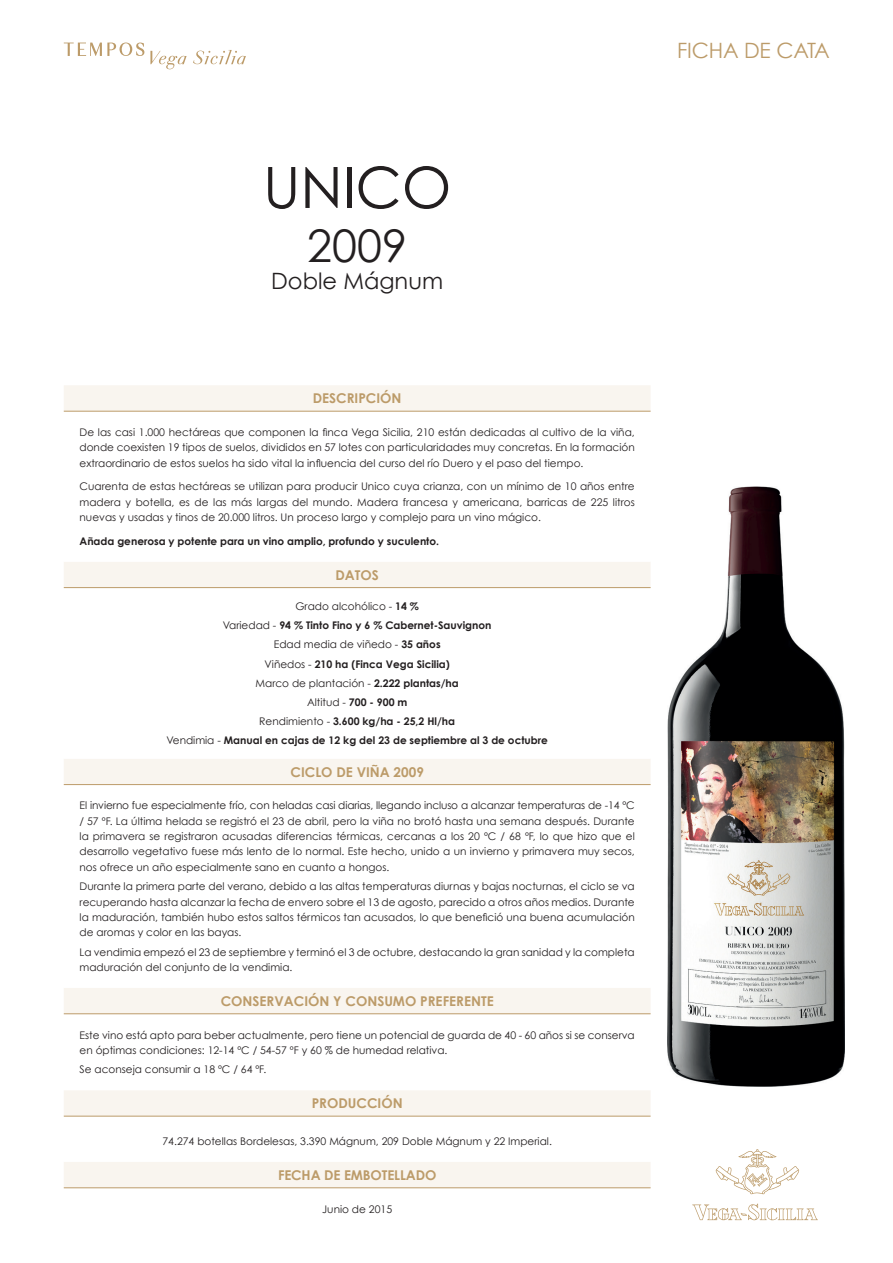
<style>
.page{position:relative;width:893px;height:1263px;background:#fff}
.page>*{position:absolute;margin:0;border:0;box-sizing:border-box;transform-origin:0 0}
.t1{font:57px "Century Gothic";color:#231f20}
.t2{font:45px "Century Gothic";color:#231f20}
.t3{font:22.5px "Century Gothic";color:#231f20}
.t4{font:21.15px "Century Gothic";letter-spacing:-.01em;color:#bc9b69}
.t5{font:700 13.5px "Century Gothic";color:#bc9b69}
.t6{font:10.5px/15.3px "Century Gothic";color:#231f20;text-align:justify}
.t7{font:700 10.5px/19.2px "Century Gothic";color:#231f20;text-align:center}
.s1{font-weight:400}
</style>
<div class="page">
<svg style="left:64px;top:43px;width:80px;height:13px"></svg>
<svg style="left:150px;top:51px;width:37px;height:18px"></svg>
<svg style="left:193px;top:50px;width:53px;height:14px"></svg>
<svg style="left:715px;top:1149px;width:85px;height:45px"></svg>
<svg style="left:692px;top:1203px;width:126px;height:17px"></svg>
<img style="left:667px;top:486px;width:177px;height:600px">
<div style="left:64px;top:385px;width:587px;height:26px;background:#f9f5ef"></div>
<svg style="left:64px;top:562px;width:587px;height:627px"></svg>
<hr style="left:64px;top:411px;width:587px;height:1px;background:#bc9b69">
<hr style="left:64px;top:587px;width:587px;height:1px;background:#bc9b69">
<hr style="left:64px;top:784px;width:587px;height:1px;background:#bc9b69">
<hr style="left:64px;top:1013px;width:587px;height:1px;background:#bc9b69">
<hr style="left:64px;top:1116px;width:587px;height:1px;background:#bc9b69">
<hr style="left:64px;top:1187px;width:587px;height:1px;background:#bc9b69">
<h1 class="t1" style="left:263px;top:153px;width:190px">UNICO</h1>
<h2 class="t2" style="left:307px;top:218px;width:101px">2009</h2>
<h3 class="t3" style="left:271px;top:267px;width:173px">Doble Mágnum</h3>
<p class="t5" style="left:313px;top:390px;width:90px">DESCRIPCIÓN</p>
<p class="t6" style="left:80px;top:424px;width:557px">De las casi 1.000 hectáreas que componen la finca Vega Sicilia, 210 están dedicadas al cultivo de la viña, donde coexisten 19 tipos de suelos, divididos en 57 lotes con particularidades muy concretas. En la formación extraordinario de estos suelos ha sido vital la influencia del curso del río Duero y el paso del tiempo.</p>
<p class="t6" style="left:80px;top:479px;width:557px">Cuarenta de estas hectáreas se utilizan para producir Unico cuya crianza, con un mínimo de 10 años entre madera y botella, es de las más largas del mundo. Madera francesa y americana, barricas de 225 litros nuevas y usadas y tinos de 20.000 litros. Un proceso largo y complejo para un vino mágico.</p>
<p class="t7" style="left:80px;top:531px;width:361px">Añada generosa y potente para un vino amplio, profundo y suculento.</p>
<p class="t5" style="left:335px;top:566px;width:45px">DATOS</p>
<p class="t7" style="left:167px;top:596px;width:383px"><span class="s1">Grado alcohólico -</span> 14 %<br><span class="s1">Variedad -</span> 94 % Tinto Fino y 6 % Cabernet-Sauvignon<br><span class="s1">Edad media de viñedo -</span> 35 años<br><span class="s1">Viñedos -</span> 210 ha (Finca Vega Sicilia)<br><span class="s1">Marco de plantación -</span> 2.222 plantas/ha<br><span class="s1">Altitud -</span> 700 - 900 m<br><span class="s1">Rendimiento -</span> 3.600 kg/ha - 25,2 Hl/ha<br><span class="s1">Vendimia -</span> Manual en cajas de 12 kg del 23 de septiembre al 3 de octubre</p>
<p class="t5" style="left:290px;top:763px;width:135px">CICLO DE VIÑA 2009</p>
<p class="t6" style="left:80px;top:798px;width:557px">El invierno fue especialmente frío, con heladas casi diarias, llegando incluso a alcanzar temperaturas de -14 ºC / 57 ºF. La última helada se registró el 23 de abril, pero la viña no brotó hasta una semana después. Durante la primavera se registraron acusadas diferencias térmicas, cercanas a los 20 ºC / 68 ºF, lo que hizo que el desarrollo vegetativo fuese más lento de lo normal. Este hecho, unido a un invierno y primavera muy secos, nos ofrece un año especialmente sano en cuanto a hongos.</p>
<p class="t6" style="left:80px;top:878px;width:557px">Durante la primera parte del verano, debido a las altas temperaturas diurnas y bajas nocturnas, el ciclo se va recuperando hasta alcanzar la fecha de envero sobre el 13 de agosto, parecido a otros años medios. Durante la maduración, también hubo estos saltos térmicos tan acusados, lo que benefició una buena acumulación de aromas y color en las bayas.</p>
<p class="t6" style="left:80px;top:944px;width:557px">La vendimia empezó el 23 de septiembre y terminó el 3 de octubre, destacando la gran sanidad y la completa maduración del conjunto de la vendimia.</p>
<p class="t5" style="left:221px;top:992px;width:274px">CONSERVACIÓN Y CONSUMO PREFERENTE</p>
<p class="t6" style="left:80px;top:1027px;width:557px">Este vino está apto para beber actualmente, pero tiene un potencial de guarda de 40 - 60 años si se conserva en óptimas condiciones: 12-14 ºC / 54-57 ºF y 60 % de humedad relativa.</p>
<p class="t6" style="left:80px;top:1062px;width:188px">Se aconseja consumir a 18 ºC / 64 ºF.</p>
<p class="t5" style="left:312px;top:1095px;width:92px">PRODUCCIÓN</p>
<p class="t6" style="left:162px;top:1133px;width:391px">74.274 botellas Bordelesas, 3.390 Mágnum, 209 Doble Mágnum y 22 Imperial.</p>
<p class="t5" style="left:278px;top:1166px;width:160px">FECHA DE EMBOTELLADO</p>
<p class="t6" style="left:322px;top:1201px;width:71px">Junio de 2015</p>
<h3 class="t4" style="left:677px;top:37px;width:154px">FICHA DE CATA</h3>
</div>
